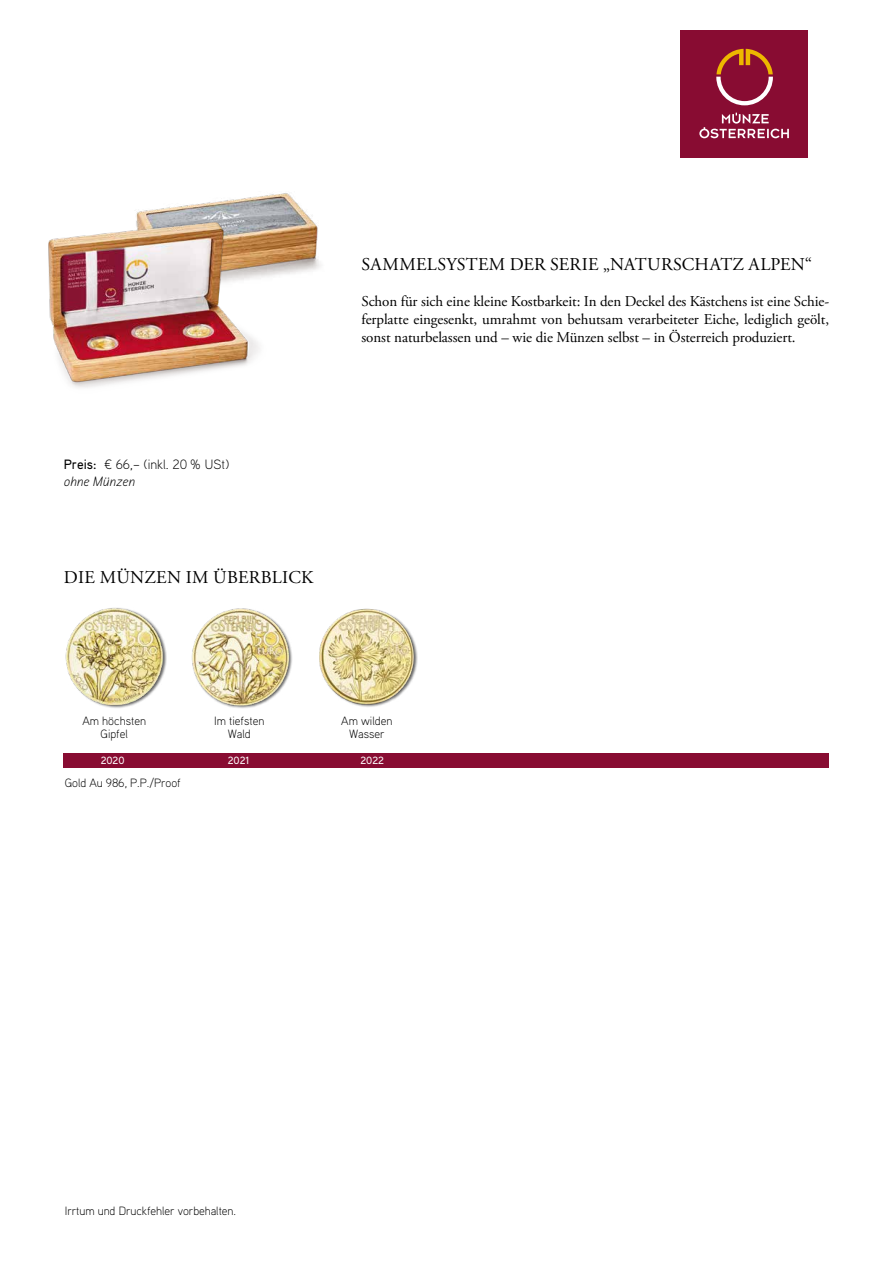
<style>
.page{position:relative;width:893px;height:1263px;background:#fff}
.page>*{position:absolute;margin:0;border:0;box-sizing:border-box;transform-origin:0 0}
.t1{font:18px "Adobe Garamond Pro";letter-spacing:.015em;color:#000}
.t2{font:15px/18px "Adobe Garamond Pro";letter-spacing:-.005em;color:#000;text-align:justify}
.t3{font:300 13.5px/16.5px "Aaux Pro";color:#000}
.t4{font:300 12px/13.5px "Aaux Pro";letter-spacing:-.005em;color:#000;text-align:center}
.t5{font:500 10.5px "Aaux Pro";color:#fff}
.s1{font-weight:500}
.s2{font-style:italic}
</style>
<div class="page">
<img style="left:65px;top:608px;width:102px;height:100px">
<img style="left:191px;top:608px;width:101px;height:100px">
<img style="left:319px;top:608px;width:99px;height:99px">
<img style="left:247px;top:193px;width:74px;height:83px">
<div style="left:64px;top:753px;width:765px;height:15px;background:#880c32"></div>
<div style="left:680px;top:30px;width:128px;height:127px;background:#880c32"></div>
<svg style="left:716px;top:49px;width:57px;height:56px"></svg>
<svg style="left:699px;top:113px;width:90px;height:25px"></svg>
<img style="left:48px;top:198px;width:224px;height:190px">
<p class="t3" style="left:64px;top:456px;width:167px"><span class="s1">Preis:</span> ¤ 66,– (inkl. 20 % USt) <span class="s2">ohne Münzen</span></p>
<p class="t1" style="left:64px;top:567px;width:251px">DIE MÜNZEN IM ÜBERBLICK</p>
<p class="t1" style="left:362px;top:253px;width:452px">SAMMELSYSTEM DER SERIE „NATURSCHATZ ALPEN“</p>
<p class="t2" style="left:361px;top:293px;width:469px">Schon für sich eine kleine Kostbarkeit: In den Deckel des Kästchens ist eine Schie&shy;ferplatte eingesenkt, umrahmt von behutsam verarbeiteter Eiche, lediglich geölt, sonst naturbelassen und – wie die Münzen selbst – in Österreich produziert.</p>
<p class="t4" style="left:82px;top:714px;width:65px">Am höchsten<br>Gipfel</p>
<p class="t4" style="left:214px;top:714px;width:52px">Im tiefsten<br>Wald</p>
<p class="t4" style="left:341px;top:714px;width:53px">Am wilden<br>Wasser</p>
<p class="t4" style="left:65px;top:776px;width:117px">Gold Au 986, P.P./Proof</p>
<p class="t5" style="left:101px;top:754px;width:25px">2020</p>
<p class="t5" style="left:228px;top:754px;width:23px">2021</p>
<p class="t5" style="left:360px;top:754px;width:25px">2022</p>
<p class="t4" style="left:65px;top:1203px;width:173px">Irrtum und Druckfehler vorbehalten.</p>
</div>
